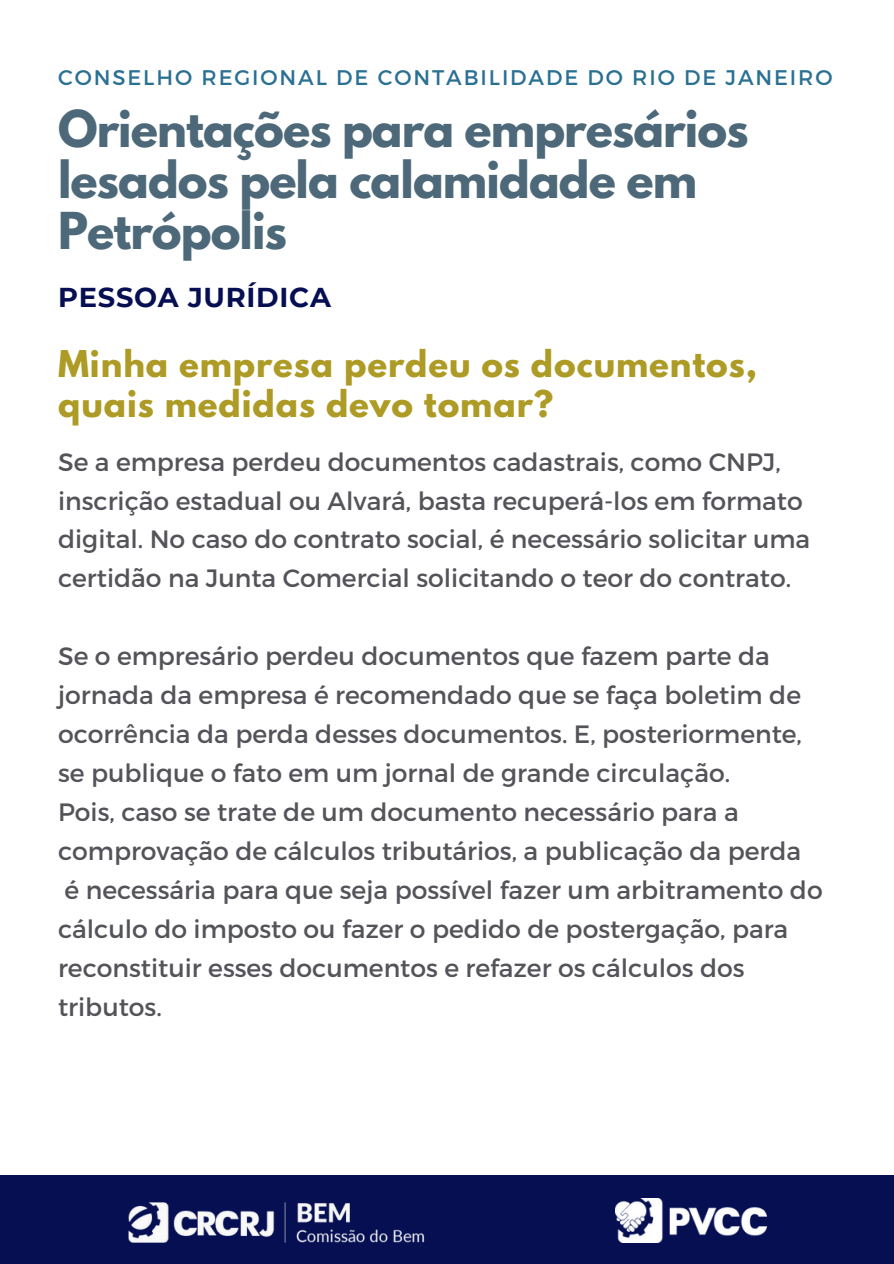
<style>
.page{position:relative;width:894px;height:1264px;background:#fff}
.page>*{position:absolute;margin:0;border:0;box-sizing:border-box;transform-origin:0 0}
.t1{font:700 45px/50.7px "League Spartan";letter-spacing:-.02em;color:#4d6979}
.t2{font:700 32.7px/39.5px "League Spartan";letter-spacing:.03em;color:#ad9b25}
.t3{font:700 27.3px "Montserrat";letter-spacing:.03em;color:#050f52}
.t4{font:25.05px/38.8px "Montserrat";color:#535359}
.t5{font:21.15px "Montserrat";letter-spacing:.09em;color:#2a7093}
</style>
<div class="page">
<div style="left:0;top:1175px;width:893px;height:88px;background:#050f52"></div>
<img style="left:128px;top:1202px;width:297px;height:41px">
<img style="left:615px;top:1198px;width:151px;height:44px">
<p class="t5" style="left:58px;top:64px;width:775px">CONSELHO REGIONAL DE CONTABILIDADE DO RIO DE JANEIRO</p>
<p class="t1" style="left:58px;top:110px;width:691px">Orientações para empresários lesados pela calamidade em<br>Petrópolis</p>
<p class="t3" style="left:58px;top:281px;width:274px">PESSOA JURÍDICA</p>
<p class="t2" style="left:58px;top:349px;width:700px">Minha empresa perdeu os documentos, quais medidas devo tomar?</p>
<p class="t4" style="left:58px;top:441px;width:753px">Se a empresa perdeu documentos cadastrais, como CNPJ, inscrição estadual ou Alvará, basta recuperá-los em formato digital. No caso do contrato social, é necessário solicitar uma certidão na Junta Comercial solicitando o teor do contrato.</p>
<p class="t4" style="left:58px;top:635px;width:745px">Se o empresário perdeu documentos que fazem parte da jornada da empresa é recomendado que se faça boletim de ocorrência da perda desses documentos. E, posteriormente, se publique o fato em um jornal de grande circulação.</p>
<p class="t4" style="left:58px;top:791px;width:765px">Pois, caso se trate de um documento necessário para a comprovação de cálculos tributários, a publicação da perda<br>é necessária para que seja possível fazer um arbitramento do cálculo do imposto ou fazer o pedido de postergação, para reconstituir esses documentos e refazer os cálculos dos tributos.</p>
</div>
